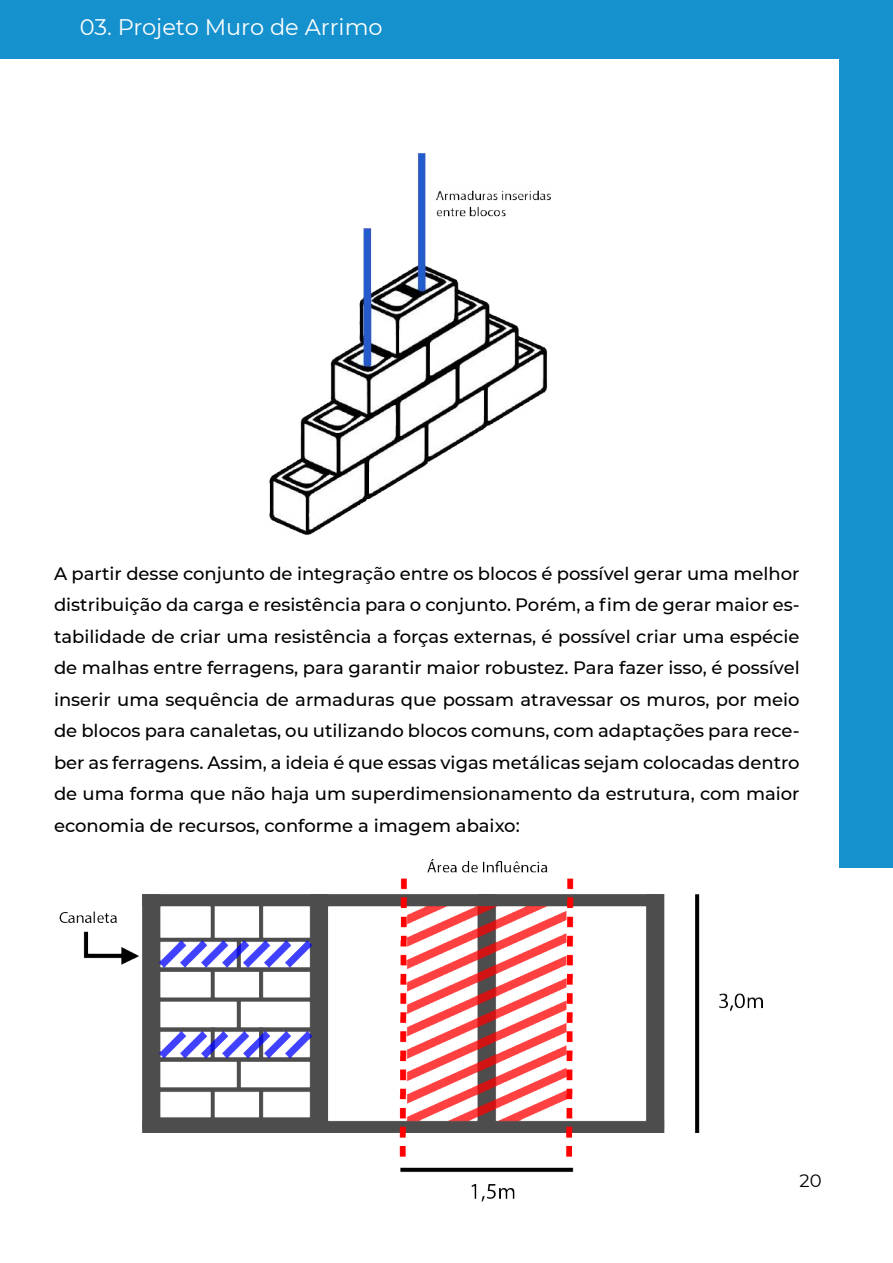
<style>
.page{position:relative;width:893px;height:1263px;background:#fff}
.page>*{position:absolute;margin:0;border:0;box-sizing:border-box;transform-origin:0 0}
.t1{font:22.5px "Montserrat";color:#fffffd}
.t2{font:500 18px/31.5px "Montserrat";color:#000;text-align:justify}
.t3{font:18px "Montserrat";color:#000}
</style>
<div class="page">
<div style="left:0;top:0;width:893px;height:59px;background:#1591ce"></div>
<div style="left:839px;top:52px;width:54px;height:816px;background:#1591ce"></div>
<img style="left:269px;top:153px;width:282px;height:382px">
<img style="left:59px;top:859px;width:704px;height:343px">
<p class="t1" style="left:80px;top:12px;width:304px">03. Projeto Muro de Arrimo</p>
<p class="t2" style="left:54px;top:557px;width:747px">A partir desse conjunto de integração entre os blocos é possível gerar uma melhor distribuição da carga e resistência para o conjunto. Porém, a fim de gerar maior es&shy;tabilidade de criar uma resistência a forças externas, é possível criar uma espécie de malhas entre ferragens, para garantir maior robustez. Para fazer isso, é possível inserir uma sequência de armaduras que possam atravessar os muros, por meio de blocos para canaletas, ou utilizando blocos comuns, com adaptações para rece&shy;ber as ferragens. Assim, a ideia é que essas vigas metálicas sejam colocadas dentro de uma forma que não haja um superdimensionamento da estrutura, com maior economia de recursos, conforme a imagem abaixo:</p>
<p class="t3" style="left:799px;top:1168px;width:24px">20</p>
</div>
